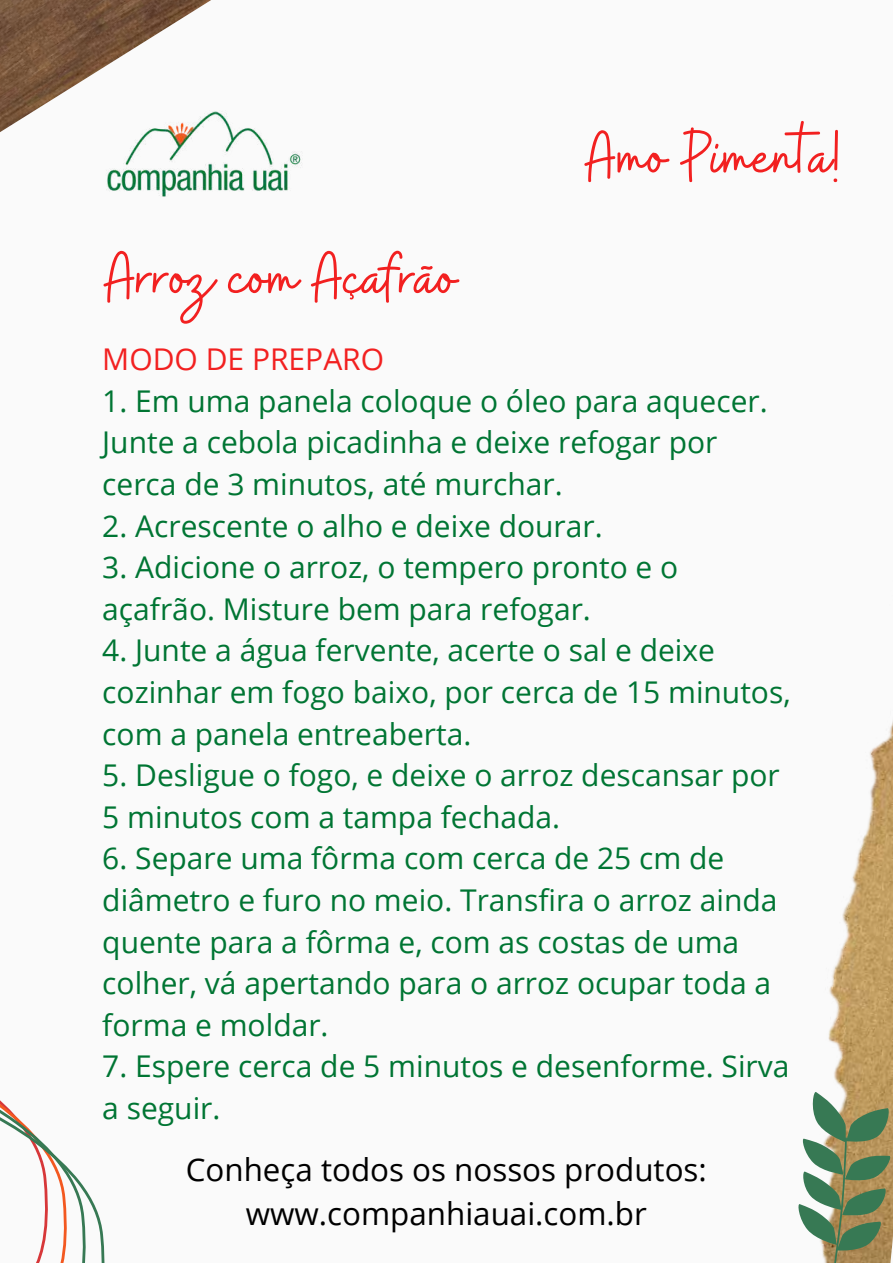
<style>
.page{position:relative;width:893px;height:1264px;background:#fff}
.page>*{position:absolute;margin:0;border:0;box-sizing:border-box;transform-origin:0 0}
.t1{font:72.3px "Buffalo";color:#f22020}
.t2{font:31.35px/43.8px "Open Sans";color:#000;text-align:center}
.t3{font:30px/41.5px "Open Sans";color:#007533}
.t4{font:30px "Open Sans";color:#f22020}
</style>
<div class="page">
<div style="left:0;top:0;width:892px;height:1262px;background:#fafafa"></div>
<img style="left:106px;top:151px;width:196px;height:46px">
<img style="left:828px;top:725px;width:64px;height:365px">
<img style="left:0;top:0;width:272px;height:163px">
<svg style="left:798px;top:1090px;width:94px;height:172px"></svg>
<svg style="left:0;top:1100px;width:105px;height:162px"></svg>
<h1 class="t1" style="left:585px;top:110px;width:256px">Amo Pimenta!</h1>
<h1 class="t1" style="left:105px;top:230px;width:352px">Arroz com Açafrão</h1>
<p class="t4" style="left:102px;top:338px;width:283px">MODO DE PREPARO</p>
<p class="t3" style="left:102px;top:379px;width:667px">1. Em uma panela coloque o óleo para aquecer.<br>Junte a cebola picadinha e deixe refogar por cerca de 3 minutos, até murchar.</p>
<p class="t3" style="left:102px;top:504px;width:502px">2. Acrescente o alho e deixe dourar.</p>
<p class="t3" style="left:102px;top:545px;width:577px">3. Adicione o arroz, o tempero pronto e o açafrão. Misture bem para refogar.</p>
<p class="t3" style="left:102px;top:629px;width:689px">4. Junte a água fervente, acerte o sal e deixe cozinhar em fogo baixo, por cerca de 15 minutos, com a panela entreaberta.</p>
<p class="t3" style="left:102px;top:753px;width:679px">5. Desligue o fogo, e deixe o arroz descansar por<br>5 minutos com a tampa fechada.</p>
<p class="t3" style="left:102px;top:837px;width:676px">6. Separe uma fôrma com cerca de 25 cm de diâmetro e furo no meio. Transfira o arroz ainda quente para a fôrma e, com as costas de uma colher, vá apertando para o arroz ocupar toda a forma e moldar.</p>
<p class="t3" style="left:102px;top:1044px;width:688px">7. Espere cerca de 5 minutos e desenforme. Sirva a seguir.</p>
<p class="t2" style="left:186px;top:1146px;width:522px">Conheça todos os nossos produtos: www.companhiauai.com.br</p>
</div>
